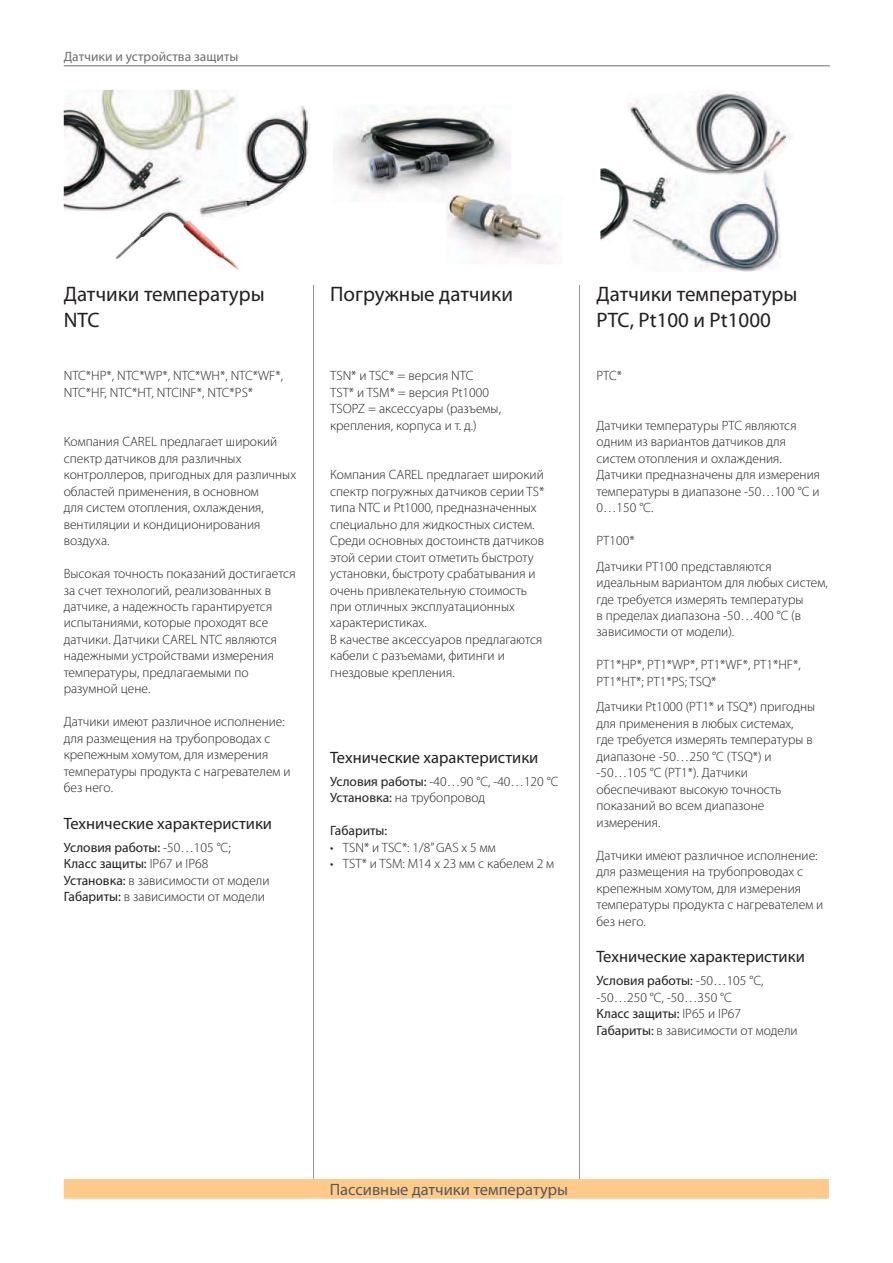
<style>
.page{position:relative;width:893px;height:1263px;background:#fff}
.page>*{position:absolute;margin:0;border:0;box-sizing:border-box;transform-origin:0 0}
.t1{font:21px/25.2px "Myriad Pro";color:#231f20}
.t2{font:16.5px "Myriad Pro";color:#231f20}
.t3{font:16.5px "Myriad Pro";color:#58595b}
.t4{font:300 13.5px/16.5px "Myriad Pro";color:#231f20}
.t5{font:13.5px "Myriad Pro";color:#6d6e70}
.t6{font:13.5px "Myriad Pro";color:#231f20}
.s1{font-weight:400}
</style>
<div class="page">
<hr style="left:64px;top:66px;width:766px;height:1px;background:#6d6e70">
<img style="left:64px;top:90px;width:174px;height:121px">
<img style="left:196px;top:105px;width:114px;height:106px">
<img style="left:600px;top:168px;width:181px;height:104px">
<img style="left:115px;top:211px;width:134px;height:60px">
<img style="left:149px;top:202px;width:39px;height:9px">
<img style="left:333px;top:106px;width:178px;height:94px">
<img style="left:625px;top:90px;width:166px;height:87px">
<img style="left:446px;top:202px;width:111px;height:62px">
<img style="left:446px;top:195px;width:65px;height:7px">
<hr style="left:313px;top:286px;width:1px;height:893px;background:#939598">
<hr style="left:579px;top:286px;width:1px;height:893px;background:#939598">
<div style="left:64px;top:1179px;width:765px;height:20px;background:#feca8b"></div>
<p class="t5" style="left:64px;top:49px;width:176px">Датчики и устройства защиты</p>
<h1 class="t1" style="left:64px;top:282px;width:202px">Датчики температуры<br>NTC</h1>
<h1 class="t1" style="left:330px;top:282px;width:184px">Погружные датчики</h1>
<h1 class="t1" style="left:596px;top:282px;width:202px">Датчики температуры<br>PTC, Pt100 и Pt1000</h1>
<p class="t4" style="left:64px;top:368px;width:221px">NTC*HP*, NTC*WP*, NTC*WH*, NTC*WF*,<br>NTC*HF, NTC*HT, NTCINF*, NTC*PS*</p>
<p class="t4" style="left:64px;top:434px;width:234px">Компания CAREL предлагает широкий спектр датчиков для различных контроллеров, пригодных для различных областей применения, в основном<br>для систем отопления, охлаждения, вентиляции и кондиционирования воздуха.</p>
<p class="t4" style="left:64px;top:566px;width:233px">Высокая точность показаний достигается за счет технологий, реализованных в датчике, а надежность гарантируется испытаниями, которые проходят все датчики. Датчики CAREL NTC являются надежными устройствами измерения температуры, предлагаемыми по разумной цене.</p>
<p class="t4" style="left:64px;top:715px;width:228px">Датчики имеют различное исполнение: для размещения на трубопроводах с крепежным хомутом, для измерения температуры продукта с нагревателем и без него.</p>
<p class="t2" style="left:64px;top:813px;width:210px">Технические характеристики</p>
<p class="t4" style="left:64px;top:840px;width:207px"><span class="s1">Условия работы:</span> -50…105 °C;<br><span class="s1">Класс защиты:</span> IP67 и IP68<br><span class="s1">Установка:</span> в зависимости от модели<br><span class="s1">Габариты:</span> в зависимости от модели</p>
<p class="t4" style="left:330px;top:368px;width:172px">TSN* и TSC* = версия NTC<br>TST* и TSM* = версия Pt1000<br>TSOPZ = аксессуары (разъемы, крепления, корпуса и т. д.)</p>
<p class="t4" style="left:330px;top:467px;width:216px">Компания CAREL предлагает широкий спектр погружных датчиков серии TS* типа NTC и Pt1000, предназначенных специально для жидкостных систем.<br>Среди основных достоинств датчиков этой серии стоит отметить быстроту установки, быстроту срабатывания и очень привлекательную стоимость при отличных эксплуатационных характеристиках.<br>В качестве аксессуаров предлагаются кабели с разъемами, фитинги и гнездовые крепления.</p>
<p class="t2" style="left:330px;top:747px;width:210px">Технические характеристики</p>
<p class="t4" style="left:330px;top:774px;width:230px"><span class="s1">Условия работы:</span> -40…90 °C, -40…120 °C<br><span class="s1">Установка:</span> на трубопровод</p>
<p class="t6" style="left:330px;top:823px;width:59px">Габариты:</p>
<p class="t4" style="left:330px;top:840px;width:167px">• TSN* и TSC*: 1/8” GAS x 5 мм</p>
<p class="t4" style="left:330px;top:856px;width:226px">• TST* и TSM: M14 x 23 мм с кабелем 2 м</p>
<p class="t4" style="left:596px;top:368px;width:27px">PTC*</p>
<p class="t4" style="left:596px;top:418px;width:225px">Датчики температуры PTC являются одним из вариантов датчиков для систем отопления и охлаждения.<br>Датчики предназначены для измерения температуры в диапазоне -50…100 °C и<br>0…150 °C.</p>
<p class="t4" style="left:596px;top:529px;width:176px;line-height:25.5px">PT100*<br>Датчики PT100 представляются</p>
<p class="t4" style="left:596px;top:575px;width:233px">идеальным вариантом для любых систем, где требуется измерять температуры<br>в пределах диапазона -50…400 °C (в зависимости от модели).</p>
<p class="t4" style="left:596px;top:658px;width:206px">PT1*HP*, PT1*WP*, PT1*WF*, PT1*HF*,<br>PT1*HT*; PT1*PS; TSQ*</p>
<p class="t4" style="left:596px;top:700px;width:220px">Датчики Pt1000 (PT1* и TSQ*) пригодны для применения в любых системах,<br>где требуется измерять температуры в диапазоне -50…250 °C (TSQ*) и -50…105 °C (PT1*). Датчики обеспечивают высокую точность показаний во всем диапазоне измерения.</p>
<p class="t4" style="left:596px;top:848px;width:228px">Датчики имеют различное исполнение: для размещения на трубопроводах с крепежным хомутом, для измерения температуры продукта с нагревателем и без него.</p>
<p class="t2" style="left:596px;top:947px;width:210px">Технические характеристики</p>
<p class="t4" style="left:596px;top:973px;width:203px"><span class="s1">Условия работы:</span> -50…105 °C, -50…250 °C, -50…350 °C<br><span class="s1">Класс защиты:</span> IP65 и IP67<br><span class="s1">Габариты:</span> в зависимости от модели</p>
<p class="t3" style="left:330px;top:1179px;width:240px">Пассивные датчики температуры</p>
</div>
